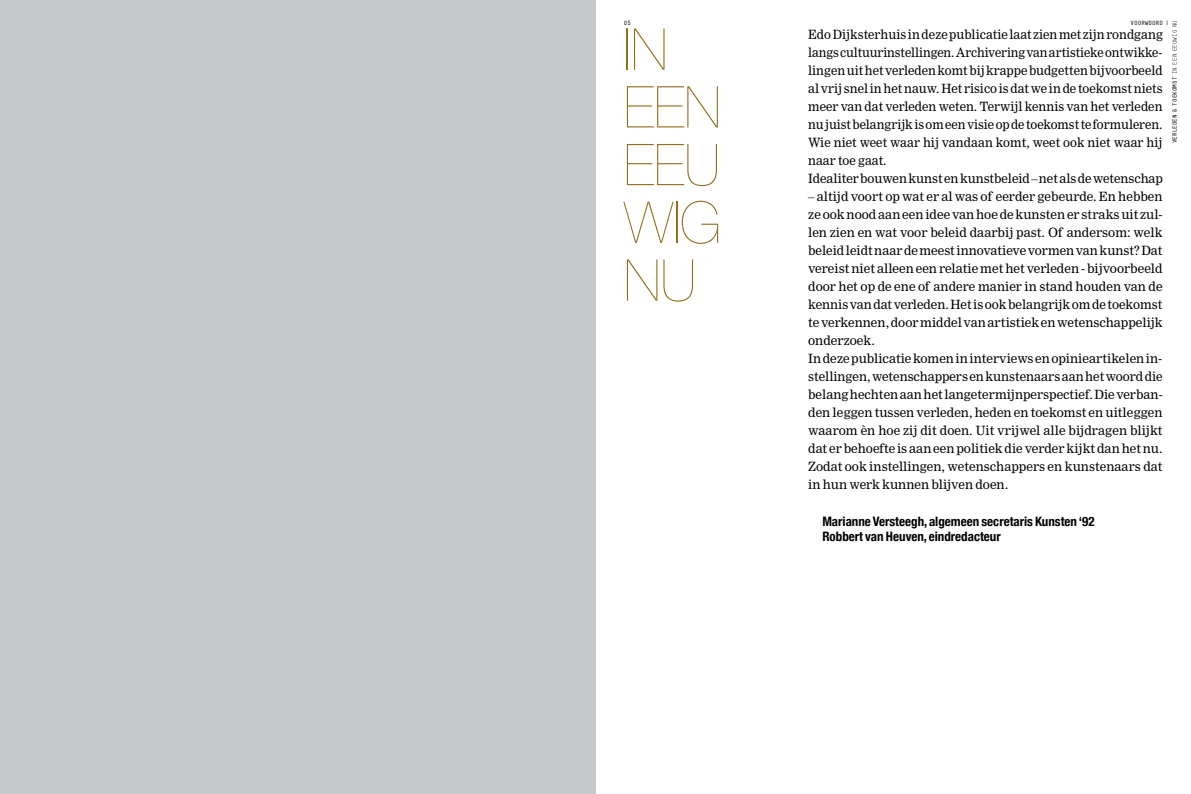
<style>
.page{position:relative;width:1191px;height:794px;background:#fff}
.page>*{position:absolute;margin:0;border:0;box-sizing:border-box;transform-origin:0 0}
.t1{font:200 57.7px/57.7px "Helvetica Neue";letter-spacing:-.005em;color:#936f1e}
.t2{font:700 condensed 13px/15.6px "Helvetica Neue";color:#000}
.t3{font:12.5px/18px "Nimrod MT Std";color:#000}
.t4{font:700 6px "TSTAR Mono Round";color:#000}
.s1{font-weight:400}
</style>
<div class="page">
<div style="left:0;top:0;width:595px;height:794px;background:#c7c8ca"></div>
<p class="t4" style="left:1130px;top:19px;width:40px">VOORWOORD |</p>
<p class="t4" style="left:624px;top:19px;width:9px">05</p>
<p class="t4" style="left:1171px;top:143px;width:125px;rotate:-90deg">VERLEDEN &amp; TOEKOMST <span class="s1">in een eeuwig nu</span></p>
<h1 class="t1" style="left:624px;top:20px;width:99px">IN<br>EEN<br>EEU<br>WIG<br>NU</h1>
<p class="t3" style="left:808px;top:26px;width:356px">Edo Dijksterhuis in deze publicatie laat zien met zijn rondgang langs cultuurinstellingen. Archivering van artistieke ontwikke&shy;lingen uit het verleden komt bij krappe budgetten bijvoorbeeld al vrij snel in het nauw. Het risico is dat we in de toekomst niets meer van dat verleden weten. Terwijl kennis van het verleden nu juist belangrijk is om een visie op de toekomst te formuleren.<br>Wie niet weet waar hij vandaan komt, weet ook niet waar hij naar toe gaat.<br>Idealiter bouwen kunst en kunstbeleid – net als de wetenschap</p>
<p class="t3" style="left:808px;top:188px;width:356px">– altijd voort op wat er al was of eerder gebeurde. En hebben ze ook nood aan een idee van hoe de kunsten er straks uit zul&shy;len zien en wat voor beleid daarbij past. Of andersom: welk beleid leidt naar de meest innovatieve vormen van kunst? Dat vereist niet alleen een relatie met het verleden - bijvoorbeeld door het op de ene of andere manier in stand houden van de kennis van dat verleden. Het is ook belangrijk om de toekomst te verkennen, door middel van artistiek en wetenschappelijk onderzoek.<br>In deze publicatie komen in interviews en opinieartikelen in&shy;stellingen, wetenschappers en kunstenaars aan het woord die belang hechten aan het langetermijnperspectief. Die verban&shy;den leggen tussen verleden, heden en toekomst en uitleggen waarom èn hoe zij dit doen. Uit vrijwel alle bijdragen blijkt dat er behoefte is aan een politiek die verder kijkt dan het nu.<br>Zodat ook instellingen, wetenschappers en kunstenaars dat in hun werk kunnen blijven doen.</p>
<p class="t2" style="left:822px;top:513px;width:274px">Marianne Versteegh, algemeen secretaris Kunsten ‘92<br>Robbert van Heuven, eindredacteur</p>
</div>
